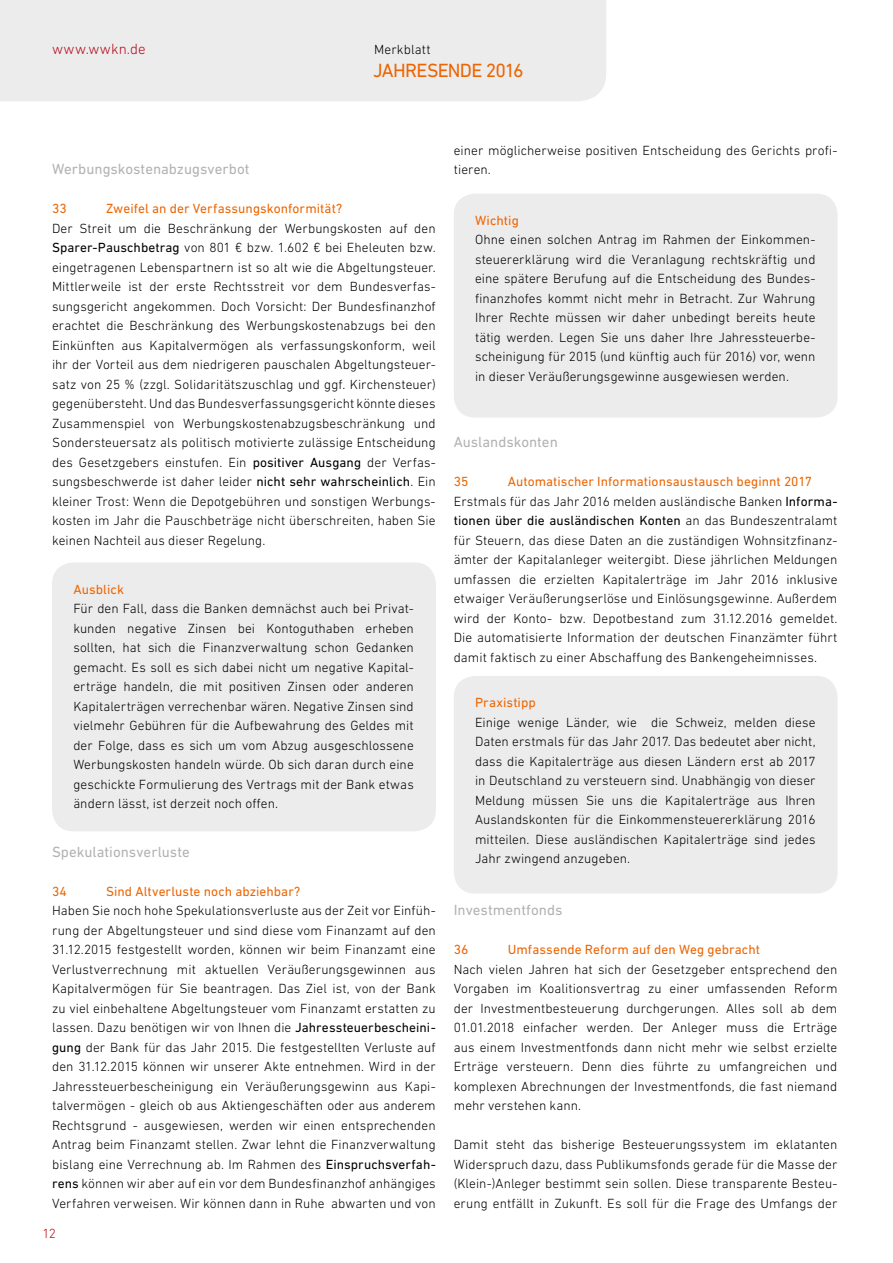
<style>
.page{position:relative;width:893px;height:1263px;background:#fff}
.page>*{position:absolute;margin:0;border:0;box-sizing:border-box;transform-origin:0 0}
.t1{font:19.5px "DIN Next LT Pro";letter-spacing:-.04em;color:#ec6502}
.t2{font:15px "DIN Next LT Pro";color:#b1b2b3}
.t3{font:300 15px "DIN Next LT Pro";letter-spacing:.005em;color:#b50f1b}
.t4{font:300 13.5px/19.5px "DIN Next LT Pro";letter-spacing:.005em;color:#000;text-align:justify}
.t5{font:13.5px "DIN Next LT Pro";letter-spacing:.005em;color:#ec6502}
.t6{font:300 13.5px "DIN Next LT Pro";color:#b50f1b}
.s1{font-weight:400}
.s2{font-weight:400;color:#ec6502}
</style>
<div class="page">
<div style="left:0;top:0;width:606px;height:101px;background:#ececed"></div>
<div style="left:52px;top:562px;width:384px;height:269px;background:#ececed;border-radius:21px"></div>
<div style="left:454px;top:194px;width:384px;height:224px;background:#ececed;border-radius:21px"></div>
<div style="left:454px;top:676px;width:384px;height:217px;background:#ececed;border-radius:21px"></div>
<p class="t3" style="left:43px;top:40px;width:80px">www.wwkn.</p>
<p class="t3" style="left:52px;top:40px;width:95px">www.wwkn.dede</p>
<p class="t4" style="left:374px;top:39px;width:58px">Merkblatt</p>
<h1 class="t1" style="left:373px;top:59px;width:152px">Jahresende 2016</h1>
<p class="t2" style="left:52px;top:160px;width:199px">Werbungskostenabzugsverbot</p>
<p class="t5" style="left:52px;top:201px;width:39px">33 Z</p>
<p class="t5" style="left:113px;top:201px;width:230px">weifel an der Verfassungskonformität?</p>
<p class="t4" style="left:52px;top:218px;width:385px">Der Streit um die Beschränkung der Werbungskosten auf den <span class="s1">Sparer-Pauschbetrag</span> von 801 € bzw. 1.602 € bei Eheleuten bzw. eingetragenen Lebenspartnern ist so alt wie die Abgeltungsteuer.<br>Mittlerweile ist der erste Rechtsstreit vor dem Bundesverfas&shy;sungsgericht angekommen. Doch Vorsicht: Der Bundesfinanzhof erachtet die Beschränkung des Werbungskostenabzugs bei den Einkünften aus Kapitalvermögen als verfassungskonform, weil ihr der Vorteil aus dem niedrigeren pauschalen Abgeltungsteuer&shy;satz von 25 % (zzgl. Solidaritätszuschlag und ggf. Kirchensteuer) gegenübersteht. Und das Bundesverfassungsgericht könnte dieses Zusammenspiel von Werbungskostenabzugsbeschränkung und Sondersteuersatz als politisch motivierte zulässige Entscheidung des Gesetzgebers einstufen. Ein <span class="s1">positiver Ausgang</span> der Verfas&shy;sungsbeschwerde ist daher leider <span class="s1">nicht sehr wahrscheinlich</span>. Ein kleiner Trost: Wenn die Depotgebühren und sonstigen Werbungs&shy;kosten im Jahr die Pauschbeträge nicht überschreiten, haben Sie keinen Nachteil aus dieser Regelung.</p>
<p class="t5" style="left:73px;top:581px;width:52px">Ausblick</p>
<p class="t4" style="left:73px;top:599px;width:342px">Für den Fall, dass die Banken demnächst auch bei Privat&shy;kunden negative Zinsen bei Kontoguthaben erheben sollten, hat sich die Finanzverwaltung schon Gedanken gemacht. Es soll es sich dabei nicht um negative Kapital&shy;erträge handeln, die mit positiven Zinsen oder anderen Kapitalerträgen verrechenbar wären. Negative Zinsen sind vielmehr Gebühren für die Aufbewahrung des Geldes mit der Folge, dass es sich um vom Abzug ausgeschlossene Werbungskosten handeln würde. Ob sich daran durch eine geschickte Formulierung des Vertrags mit der Bank etwas ändern lässt, ist derzeit noch offen.</p>
<p class="t2" style="left:52px;top:843px;width:139px">Spekulationsverluste</p>
<p class="t5" style="left:52px;top:883px;width:40px">34 S</p>
<p class="t5" style="left:114px;top:883px;width:188px">ind Altverluste noch abziehbar?</p>
<p class="t4" style="left:52px;top:901px;width:385px">Haben Sie noch hohe Spekulationsverluste aus der Zeit vor Einfüh&shy;rung der Abgeltungsteuer und sind diese vom Finanzamt auf den 31.12.2015 festgestellt worden, können wir beim Finanzamt eine Verlustverrechnung mit aktuellen Veräußerungsgewinnen aus Kapitalvermögen für Sie beantragen. Das Ziel ist, von der Bank zu viel einbehaltene Abgeltungsteuer vom Finanzamt erstatten zu lassen. Dazu benötigen wir von Ihnen die <span class="s1">Jahressteuerbescheini&shy;gung</span> der Bank für das Jahr 2015. Die festgestellten Verluste auf den 31.12.2015 können wir unserer Akte entnehmen. Wird in der Jahressteuerbescheinigung ein Veräußerungsgewinn aus Kapi&shy;talvermögen - gleich ob aus Aktiengeschäften oder aus anderem Rechtsgrund - ausgewiesen, werden wir einen entsprechenden Antrag beim Finanzamt stellen. Zwar lehnt die Finanzverwaltung bislang eine Verrechnung ab. Im Rahmen des <span class="s1">Einspruchsverfah&shy;rens</span> können wir aber auf ein vor dem Bundesfinanzhof anhängiges Verfahren verweisen. Wir können dann in Ruhe abwarten und von</p>
<p class="t6" style="left:43px;top:1226px;width:15px">12</p>
<p class="t4" style="left:454px;top:140px;width:385px">einer möglicherweise positiven Entscheidung des Gerichts profi&shy;tieren.</p>
<p class="t5" style="left:475px;top:213px;width:45px">Wichtig</p>
<p class="t4" style="left:475px;top:230px;width:342px">Ohne einen solchen Antrag im Rahmen der Einkommen&shy;steuererklärung wird die Veranlagung rechtskräftig und eine spätere Berufung auf die Entscheidung des Bundes&shy;finanzhofes kommt nicht mehr in Betracht. Zur Wahrung Ihrer Rechte müssen wir daher unbedingt bereits heute tätig werden. Legen Sie uns daher Ihre Jahressteuerbe&shy;scheinigung für 2015 (und künftig auch für 2016) vor, wenn in dieser Veräußerungsgewinne ausgewiesen werden.</p>
<p class="t2" style="left:454px;top:433px;width:106px">Auslandskonten</p>
<p class="t5" style="left:454px;top:474px;width:40px">35 A</p>
<p class="t4" style="left:454px;top:472px;width:385px;text-align:left;text-indent:62px"><span class="s2">utomatischer Informationsaustausch beginnt 2017<br></span>Erstmals für das Jahr 2016 melden ausländische Banken <span class="s1">Informa&shy;tionen über die ausländischen Konten</span> an das Bundeszentralamt für Steuern, das diese Daten an die zuständigen Wohnsitzfinanz&shy;ämter der Kapitalanleger weitergibt. Diese jährlichen Meldungen umfassen die erzielten Kapitalerträge im Jahr 2016 inklusive etwaiger Veräußerungserlöse und Einlösungsgewinne. Außerdem wird der Konto- bzw. Depotbestand zum 31.12.2016 gemeldet.<br>Die automatisierte Information der deutschen Finanzämter führt damit faktisch zu einer Abschaffung des Bankengeheimnisses.</p>
<p class="t5" style="left:475px;top:695px;width:62px">Praxistipp</p>
<p class="t4" style="left:475px;top:712px;width:342px">Einige wenige Länder, wie die Schweiz, melden diese Daten erstmals für das Jahr 2017. Das bedeutet aber nicht, dass die Kapitalerträge aus diesen Ländern erst ab 2017 in Deutschland zu versteuern sind. Unabhängig von dieser Meldung müssen Sie uns die Kapitalerträge aus Ihren Auslandskonten für die Einkommensteuererklärung 2016 mitteilen. Diese ausländischen Kapitalerträge sind jedes Jahr zwingend anzugeben.</p>
<p class="t2" style="left:454px;top:901px;width:110px">Investmentfonds</p>
<p class="t5" style="left:454px;top:942px;width:40px">36 U</p>
<p class="t5" style="left:516px;top:942px;width:245px">mfassende Reform auf den Weg gebracht</p>
<p class="t4" style="left:454px;top:959px;width:385px">Nach vielen Jahren hat sich der Gesetzgeber entsprechend den Vorgaben im Koalitionsvertrag zu einer umfassenden Reform der Investmentbesteuerung durchgerungen. Alles soll ab dem 01.01.2018 einfacher werden. Der Anleger muss die Erträge aus einem Investmentfonds dann nicht mehr wie selbst erzielte Erträge versteuern. Denn dies führte zu umfangreichen und komplexen Abrechnungen der Investmentfonds, die fast niemand mehr verstehen kann.</p>
<p class="t4" style="left:454px;top:1135px;width:385px">Damit steht das bisherige Besteuerungssystem im eklatanten Widerspruch dazu, dass Publikumsfonds gerade für die Masse der (Klein-)Anleger bestimmt sein sollen. Diese transparente Besteu&shy;erung entfällt in Zukunft. Es soll für die Frage des Umfangs der</p>
</div>
